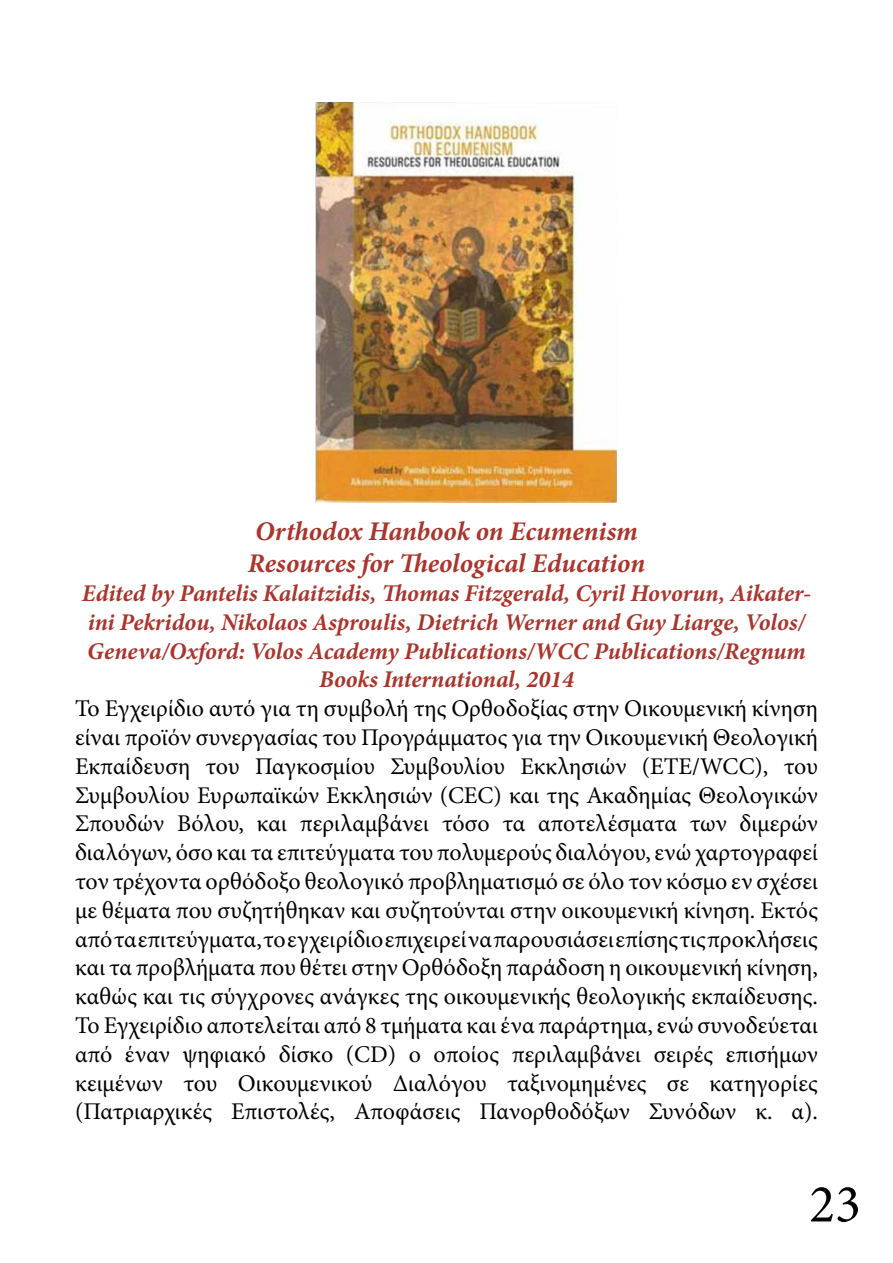
<style>
.page{position:relative;width:893px;height:1263px;background:#fff}
.page>*{position:absolute;margin:0;border:0;box-sizing:border-box;transform-origin:0 0}
.t1{font:54px "Minion Pro";color:#000}
.t2{font:italic 700 27px/32.4px "Minion Pro";letter-spacing:-.005em;color:#a9352d}
.t3{font:24px/28.8px "Minion Pro";color:#000;text-align:justify}
.t4{font:italic 700 24px/28.8px "Minion Pro";letter-spacing:-.005em;color:#a9352d;text-align:center}
</style>
<div class="page">
<img style="left:316px;top:102px;width:301px;height:401px">
<p class="t2" style="left:248px;top:514px;width:399px">Orthodox Hanbook on Ecumenism<br>Resources for Theological Education</p>
<p class="t4" style="left:82px;top:578px;width:731px">Edited by Pantelis Kalaitzidis, Thomas Fitzgerald, Cyril Hovorun, Aikater&shy;ini Pekridou, Nikolaos Asproulis, Dietrich Werner and Guy Liarge, Volos/ Geneva/Oxford: Volos Academy Publications/WCC Publications/Regnum Books International, 2014</p>
<p class="t3" style="left:75px;top:694px;width:744px">Το Εγχειρίδιο αυτό για τη συμβολή της Ορθοδοξίας στην Οικουμενική κίνηση είναι προϊόν συνεργασίας του Προγράμματος για την Οικουμενική Θεολογική Εκπαίδευση του Παγκοσμίου Συμβουλίου Εκκλησιών (ETE/WCC), του Συμβουλίου Ευρωπαϊκών Εκκλησιών (CEC) και της Ακαδημίας Θεολογικών Σπουδών Βόλου, και περιλαμβάνει τόσο τα αποτελέσματα των διμερών διαλόγων, όσο και τα επιτεύγματα του πολυμερούς διαλόγου, ενώ χαρτογραφεί τον τρέχοντα ορθόδοξο θεολογικό προβληματισμό σε όλο τον κόσμο εν σχέσει με θέματα που συζητήθηκαν και συζητούνται στην οικουμενική κίνηση. Εκτός από τα επιτεύγματα, το εγχειρίδιο επιχειρεί να παρουσιάσει επίσης τις προκλήσεις και τα προβλήματα που θέτει στην Ορθόδοξη παράδοση η οικουμενική κίνηση, καθώς και τις σύγχρονες ανάγκες της οικουμενικής θεολογικής εκπαίδευσης.<br>Το Εγχειρίδιο αποτελείται από 8 τμήματα και ένα παράρτημα, ενώ συνοδεύεται από έναν ψηφιακό δίσκο (CD) ο οποίος περιλαμβάνει σειρές επισήμων κειμένων του Οικουμενικού Διαλόγου ταξινομημένες σε κατηγορίες (Πατριαρχικές Επιστολές, Αποφάσεις Πανορθοδόξων Συνόδων κ. α).</p>
<h1 class="t1" style="left:809px;top:1168px;width:53px">23</h1>
</div>
